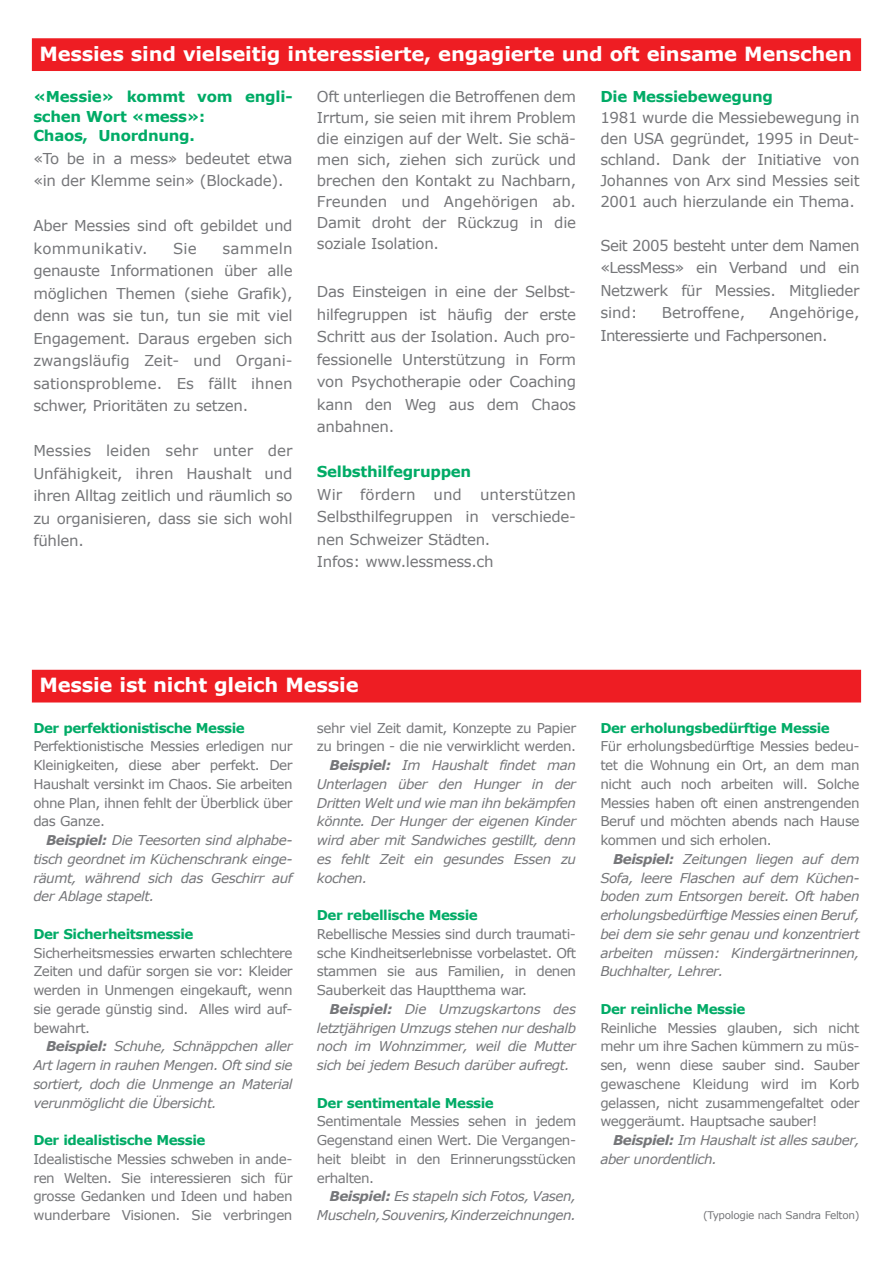
<style>
.page{position:relative;width:893px;height:1263px;background:#fff}
.page>*{position:absolute;margin:0;border:0;box-sizing:border-box;transform-origin:0 0}
.t1{font:700 19.5px "Verdana";letter-spacing:-.01em;color:#fff}
.t2{font:15px/22.5px "Verdana";letter-spacing:-.02em;color:#757679}
.t3{font:700 15px/19.5px "Verdana";letter-spacing:-.02em;color:#00ab66}
.t4{font:15px/22.5px "Verdana";letter-spacing:-.04em;color:#757679}
.t5{font:13.5px/18.8px "Verdana";letter-spacing:-.035em;color:#757679;text-align:justify}
.t6{font:italic 13.5px/18.8px "Verdana";letter-spacing:-.035em;color:#757679;text-align:justify}
.t7{font:700 13.5px "Verdana";letter-spacing:-.035em;color:#00ab66}
.t8{font:10.5px "Verdana";letter-spacing:-.03em;color:#757679}
.s1{font-weight:700}
</style>
<div class="page">
<div style="left:34px;top:41px;width:825px;height:28px;background:#ee1d23"></div>
<div style="left:32px;top:38px;width:829px;height:33px;border:4px solid #ee1d23"></div>
<div style="left:34px;top:672px;width:825px;height:28px;background:#ee1d23"></div>
<div style="left:32px;top:670px;width:829px;height:32px;border:4px solid #ee1d23"></div>
<h1 class="t1" style="left:39px;top:41px;width:814px">Messies sind vielseitig interessierte, engagierte und oft einsame Menschen</h1>
<p class="t3" style="left:33px;top:87px;width:261px">«Messie» kommt vom engli&shy;schen Wort «mess»:<br>Chaos, Unordnung.</p>
<p class="t2" style="left:33px;top:147px;width:261px">«To be in a mess» bedeutet etwa «in der Klemme sein» (Blockade).</p>
<p class="t2" style="left:33px;top:214px;width:261px">Aber Messies sind oft gebildet und kommunikativ.</p>
<p class="t2" style="left:33px;top:237px;width:261px;text-indent:189px">sammeln genauste Informationen über alle möglichen Themen (siehe Grafik), denn was sie tun, tun sie mit viel<br>Engagement. Daraus ergeben sich zwangsläufig Zeit- und Organi&shy;sationsprobleme. Es fällt ihnen schwer, Prioritäten zu setzen.</p>
<p class="t2" style="left:33px;top:439px;width:261px;text-align:justify">Messies leiden sehr unter der Unfähigkeit, ihren Haushalt und ihren Alltag zeitlich und räumlich so zu organisieren, dass sie sich wohl fühlen.</p>
<p class="t2" style="left:173px;top:237px;width:25px">Sie</p>
<p class="t2" style="left:317px;top:86px;width:261px;line-height:21px;text-align:justify">Oft unterliegen die Betroffenen dem Irrtum, sie seien mit ihrem Problem die einzigen auf der Welt. Sie schä&shy;men sich, ziehen sich zurück und brechen den Kontakt zu Nachbarn, Freunden und Angehörigen ab.<br>Damit droht der Rückzug in die soziale Isolation.</p>
<p class="t2" style="left:317px;top:280px;width:261px">Das Einsteigen in eine der Selbst&shy;hilfegruppen ist häufig der erste<br>Schritt aus der Isolation. Auch pro&shy;fessionelle Unterstützung in Form von Psychotherapie oder Coaching kann den Weg aus dem Chaos anbahnen.</p>
<p class="t3" style="left:317px;top:462px;width:156px">Selbsthilfegruppen</p>
<p class="t2" style="left:317px;top:483px;width:261px">Wir fördern und unterstützen<br>Selbsthilfegruppen in verschiede&shy;nen Schweizer Städten.<br>Infos: www.lessmess.ch</p>
<p class="t3" style="left:600px;top:87px;width:174px">Die Messiebewegung</p>
<p class="t2" style="left:600px;top:107px;width:261px;line-height:21px">1981 wurde die Messiebewegung in den USA gegründet, 1995 in Deut&shy;schland. Dank der Initiative von Johannes von Arx sind Messies seit 2001 auch hierzulande ein Thema.</p>
<p class="t2" style="left:600px;top:234px;width:261px;text-align:justify">Seit 2005 besteht unter dem Namen «LessMess» ein Verband und ein Netzwerk für Messies. Mitglieder sind:</p>
<p class="t2" style="left:662px;top:301px;width:85px">Betroffene,</p>
<p class="t4" style="left:600px;top:301px;width:261px;text-indent:169px">Angehörige,<br>Interessierte und Fachpersonen.</p>
<h1 class="t1" style="left:39px;top:673px;width:321px">Messie ist nicht gleich Messie</h1>
<p class="t7" style="left:33px;top:719px;width:213px">Der perfektionistische Messie</p>
<p class="t5" style="left:33px;top:737px;width:261px">Perfektionistische Messies erledigen nur Kleinigkeiten, diese aber perfekt. Der Haushalt versinkt im Chaos. Sie arbeiten ohne Plan, ihnen fehlt der Überblick über das Ganze.</p>
<p class="t6" style="left:33px;top:830px;width:261px;text-indent:13px"><span class="s1">Beispiel:</span> Die Teesorten sind alphabe&shy;tisch geordnet im Küchenschrank einge&shy;räumt, während sich das Geschirr auf der Ablage stapelt.</p>
<p class="t7" style="left:33px;top:925px;width:162px">Der Sicherheitsmessie</p>
<p class="t5" style="left:33px;top:943px;width:261px">Sicherheitsmessies erwarten schlechtere Zeiten und dafür sorgen sie vor: Kleider werden in Unmengen eingekauft, wenn sie gerade günstig sind. Alles wird auf&shy;bewahrt.</p>
<p class="t6" style="left:33px;top:1037px;width:261px;text-indent:13px"><span class="s1">Beispiel:</span> Schuhe, Schnäppchen aller Art lagern in rauhen Mengen. Oft sind sie sortiert, doch die Unmenge an Material verunmöglicht die Übersicht.</p>
<p class="t7" style="left:33px;top:1132px;width:174px">Der idealistische Messie</p>
<p class="t5" style="left:33px;top:1149px;width:261px">Idealistische Messies schweben in ande&shy;ren Welten. Sie interessieren sich für grosse Gedanken und Ideen und haben wunderbare Visionen. Sie verbringen</p>
<p class="t5" style="left:317px;top:718px;width:261px">sehr viel Zeit damit, Konzepte zu Papier</p>
<p class="t5" style="left:317px;top:737px;width:261px">zu bringen - die nie verwirklicht werden.</p>
<p class="t6" style="left:330px;top:755px;width:248px"><span class="s1">Beispiel:</span> Im Haushalt findet man</p>
<p class="t6" style="left:317px;top:774px;width:261px">Unterlagen über den Hunger in der</p>
<p class="t6" style="left:317px;top:793px;width:261px">Dritten Welt und wie man ihn bekämpfen</p>
<p class="t6" style="left:317px;top:812px;width:261px">könnte. Der Hunger der eigenen Kinder</p>
<p class="t6" style="left:317px;top:830px;width:261px">wird aber mit Sandwiches gestillt, denn</p>
<p class="t6" style="left:317px;top:849px;width:261px">es fehlt Zeit ein gesundes Essen zu</p>
<p class="t6" style="left:317px;top:868px;width:52px">kochen.</p>
<p class="t7" style="left:317px;top:907px;width:162px">Der rebellische Messie</p>
<p class="t5" style="left:317px;top:924px;width:261px">Rebellische Messies sind durch traumati&shy;sche Kindheitserlebnisse vorbelastet. Oft stammen sie aus Familien, in denen Sauberkeit das Hauptthema war.</p>
<p class="t6" style="left:317px;top:999px;width:261px;text-indent:13px"><span class="s1">Beispiel:</span> Die Umzugskartons des letztjährigen Umzugs stehen nur deshalb noch im Wohnzimmer, weil die Mutter sich bei jedem Besuch darüber aufregt.</p>
<p class="t7" style="left:317px;top:1094px;width:178px">Der sentimentale Messie</p>
<p class="t5" style="left:317px;top:1112px;width:261px">Sentimentale Messies sehen in jedem Gegenstand einen Wert. Die Vergangen&shy;heit bleibt in den Erinnerungsstücken erhalten.</p>
<p class="t6" style="left:317px;top:1187px;width:261px;text-align:right"><span class="s1">Beispiel:</span> Es stapeln sich Fotos, Vasen,<br>Muscheln, Souvenirs, Kinderzeichnungen.</p>
<p class="t7" style="left:600px;top:719px;width:231px">Der erholungsbedürftige Messie</p>
<p class="t5" style="left:600px;top:737px;width:261px">Für erholungsbedürftige Messies bedeu&shy;tet die Wohnung ein Ort, an dem man nicht auch noch arbeiten will. Solche Messies haben oft einen anstrengenden Beruf und möchten abends nach Hause kommen und sich erholen.</p>
<p class="t6" style="left:600px;top:849px;width:261px;text-indent:13px"><span class="s1">Beispiel:</span> Zeitungen liegen auf dem Sofa, leere Flaschen auf dem Küchen&shy;boden zum Entsorgen bereit. Oft haben erholungsbedürftige Messies einen Beruf, bei dem sie sehr genau und konzentriert arbeiten müssen: Kindergärtnerinnen, Buchhalter, Lehrer.</p>
<p class="t7" style="left:600px;top:1000px;width:147px">Der reinliche Messie</p>
<p class="t5" style="left:600px;top:1018px;width:261px">Reinliche Messies glauben, sich nicht mehr um ihre Sachen kümmern zu müs&shy;sen, wenn diese sauber sind. Sauber gewaschene Kleidung wird im Korb gelassen, nicht zusammengefaltet oder weggeräumt. Hauptsache sauber!</p>
<p class="t6" style="left:600px;top:1130px;width:261px;text-indent:13px"><span class="s1">Beispiel:</span> Im Haushalt ist alles sauber, aber unordentlich.</p>
<p class="t8" style="left:703px;top:1209px;width:158px">(Typologie nach Sandra Felton)</p>
</div>
